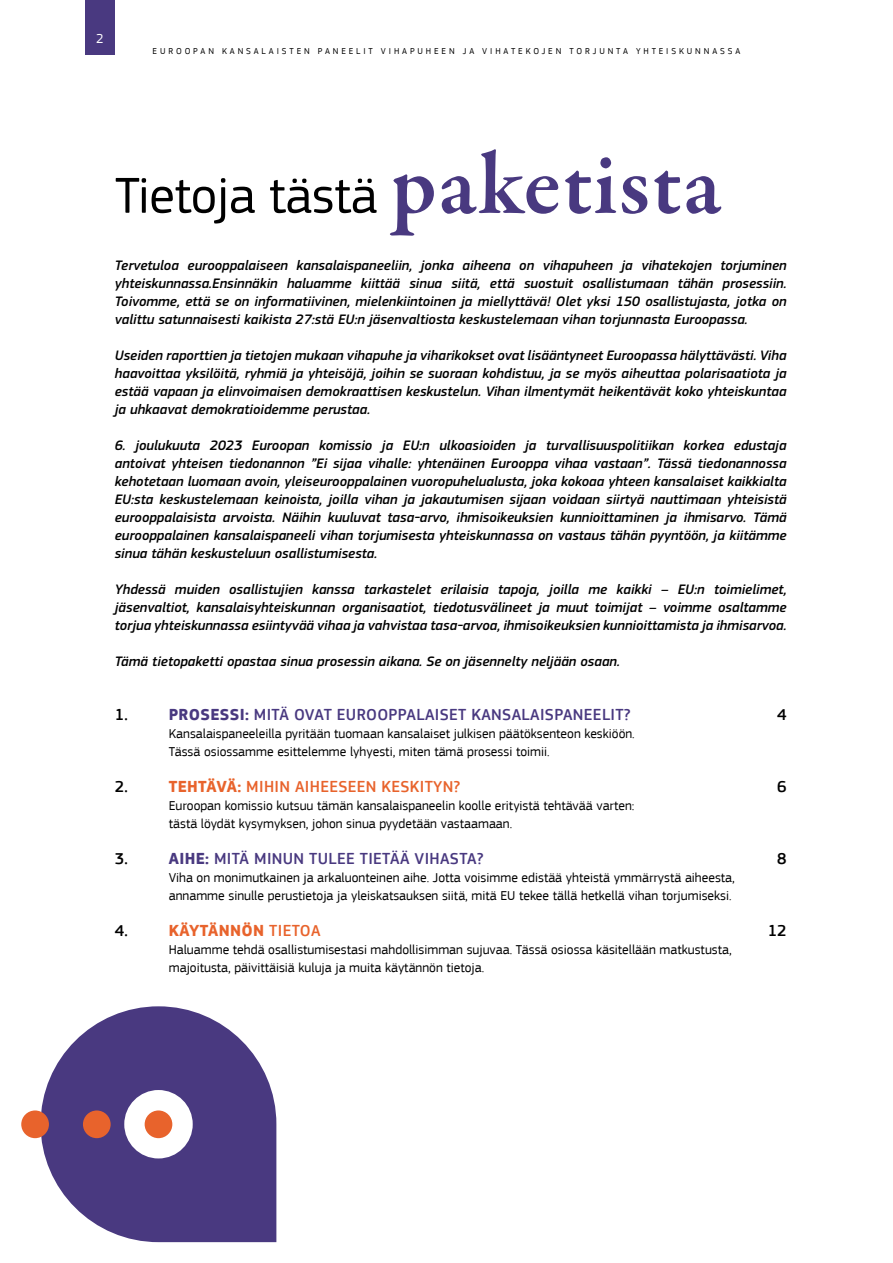
<style>
.page{position:relative;width:893px;height:1263px;background:#fff}
.page>*{position:absolute;margin:0;border:0;box-sizing:border-box;transform-origin:0 0}
.t1{font:52.5px "EC Square Sans Pro";letter-spacing:-.01em;color:#000}
.t2{font:500 16.5px "EC Square Sans Pro";letter-spacing:.02em;color:#493980}
.t3{font:500 16.5px "EC Square Sans Pro";letter-spacing:.02em;color:#e8632c}
.t4{font:700 16.5px "EC Square Sans Pro";letter-spacing:.02em;color:#e8632c}
.t5{font:500 16.5px "EC Square Sans Pro";color:#000}
.t6{font:italic 500 14.25px/18px "EC Square Sans Pro";color:#000;text-align:justify}
.t7{font:13.5px/18px "EC Square Sans Pro";color:#000}
.t8{font:13.5px "EC Square Sans Pro";color:#fff}
.t9{font:9px "EC Square Sans Pro";letter-spacing:.32em;color:#000}
.s1{font-family:"Garamond Premr Pro";font-weight:600;font-size:90px;color:#493980}
.s2{font-weight:700}
.s3{font-weight:500}
</style>
<div class="page">
<div style="left:85px;top:0;width:30px;height:54px;background:#493980"></div>
<svg style="left:41px;top:1006px;width:235px;height:236px;fill:#493980"></svg>
<div style="left:21px;top:1110px;width:28px;height:28px;background:#e8632c;border-radius:50%"></div>
<div style="left:83px;top:1110px;width:28px;height:28px;background:#e8632c;border-radius:50%"></div>
<p class="t8" style="left:96px;top:30px;width:9px">2</p>
<p class="t9" style="left:153px;top:46px;width:589px">EUROOPAN KANSALAISTEN PANEELIT VIHAPUHEEN JA VIHATEKOJEN TORJUNTA YHTEISKUNNASSA</p>
<h1 class="t1" style="left:115px;top:165px;width:608px">Tietoja tästä <span class="s1">paketista</span></h1>
<p class="t6" style="left:115px;top:257px;width:673px">Tervetuloa eurooppalaiseen kansalaispaneeliin, jonka aiheena on vihapuheen ja vihatekojen torjuminen yhteiskunnassa.Ensinnäkin haluamme kiittää sinua siitä, että suostuit osallistumaan tähän prosessiin.<br>Toivomme, että se on informatiivinen, mielenkiintoinen ja miellyttävä! Olet yksi 150 osallistujasta, jotka on valittu satunnaisesti kaikista 27:stä EU:n jäsenvaltiosta keskustelemaan vihan torjunnasta Euroopassa.</p>
<p class="t6" style="left:115px;top:347px;width:673px">Useiden raporttien ja tietojen mukaan vihapuhe ja viharikokset ovat lisääntyneet Euroopassa hälyttävästi. Viha haavoittaa yksilöitä, ryhmiä ja yhteisöjä, joihin se suoraan kohdistuu, ja se myös aiheuttaa polarisaatiota ja estää vapaan ja elinvoimaisen demokraattisen keskustelun. Vihan ilmentymät heikentävät koko yhteiskuntaa ja uhkaavat demokratioidemme perustaa.</p>
<p class="t6" style="left:115px;top:437px;width:673px">6. joulukuuta 2023 Euroopan komissio ja EU:n ulkoasioiden ja turvallisuuspolitiikan korkea edustaja antoivat yhteisen tiedonannon ”Ei sijaa vihalle: yhtenäinen Eurooppa vihaa vastaan”. Tässä tiedonannossa kehotetaan luomaan avoin, yleiseurooppalainen vuoropuhelualusta, joka kokoaa yhteen kansalaiset kaikkialta EU:sta keskustelemaan keinoista, joilla vihan ja jakautumisen sijaan voidaan siirtyä nauttimaan yhteisistä eurooppalaisista arvoista. Näihin kuuluvat tasa-arvo, ihmisoikeuksien kunnioittaminen ja ihmisarvo. Tämä eurooppalainen kansalaispaneeli vihan torjumisesta yhteiskunnassa on vastaus tähän pyyntöön, ja kiitämme sinua tähän keskusteluun osallistumisesta.</p>
<p class="t6" style="left:115px;top:581px;width:673px">Yhdessä muiden osallistujien kanssa tarkastelet erilaisia tapoja, joilla me kaikki – EU:n toimielimet, jäsenvaltiot, kansalaisyhteiskunnan organisaatiot, tiedotusvälineet ja muut toimijat – voimme osaltamme torjua yhteiskunnassa esiintyvää vihaa ja vahvistaa tasa-arvoa, ihmisoikeuksien kunnioittamista ja ihmisarvoa.</p>
<p class="t6" style="left:115px;top:653px;width:507px">Tämä tietopaketti opastaa sinua prosessin aikana. Se on jäsennelty neljään osaan.</p>
<p class="t5" style="left:115px;top:705px;width:15px">1.</p>
<p class="t2" style="left:169px;top:705px;width:463px"><span class="s2">PROSESSI:</span> MITÄ OVAT EUROOPPALAISET KANSALAISPANEELIT?</p>
<p class="t5" style="left:777px;top:705px;width:11px">4</p>
<p class="t7" style="left:169px;top:725px;width:467px">Kansalaispaneeleilla pyritään tuomaan kansalaiset julkisen päätöksenteon keskiöön.<br>Tässä osiossamme esittelemme lyhyesti, miten tämä prosessi toimii.</p>
<p class="t5" style="left:115px;top:777px;width:15px">2.</p>
<p class="t3" style="left:169px;top:777px;width:293px"><span class="s2">TEHTÄVÄ:</span> MIHIN AIHEESEEN KESKITYN?</p>
<p class="t5" style="left:777px;top:777px;width:11px">6</p>
<p class="t7" style="left:169px;top:797px;width:467px">Euroopan komissio kutsuu tämän kansalaispaneelin koolle erityistä tehtävää varten: tästä löydät kysymyksen, johon sinua pyydetään vastaamaan.</p>
<p class="t5" style="left:115px;top:849px;width:15px">3.</p>
<p class="t2" style="left:169px;top:849px;width:316px"><span class="s2">AIHE:</span> MITÄ MINUN TULEE TIETÄÄ VIHASTA?</p>
<p class="t5" style="left:777px;top:849px;width:11px">8</p>
<p class="t7" style="left:169px;top:869px;width:568px">Viha on monimutkainen ja arkaluonteinen aihe. Jotta voisimme edistää yhteistä ymmärrystä aiheesta, annamme sinulle perustietoja ja yleiskatsauksen siitä, mitä EU tekee tällä hetkellä vihan torjumiseksi.</p>
<p class="t5" style="left:115px;top:921px;width:15px">4.</p>
<p class="t4" style="left:169px;top:921px;width:153px">KÄYTÄNNÖN <span class="s3">TIETOA</span></p>
<p class="t5" style="left:768px;top:921px;width:20px">12</p>
<p class="t7" style="left:169px;top:941px;width:564px">Haluamme tehdä osallistumisestasi mahdollisimman sujuvaa. Tässä osiossa käsitellään matkustusta, majoitusta, päivittäisiä kuluja ja muita käytännön tietoja.</p>
</div>
